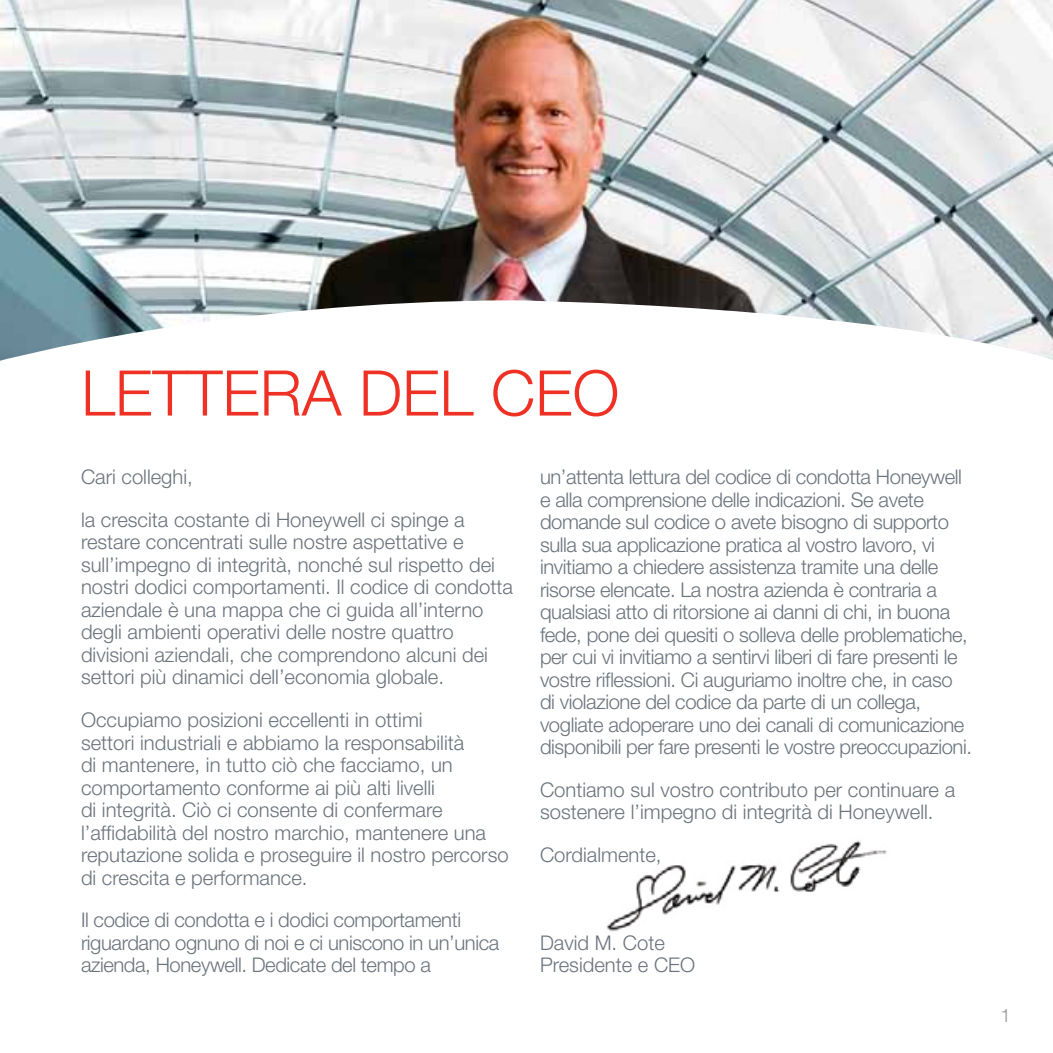
<style>
.page{position:relative;width:1053px;height:1053px;background:#fff}
.page>*{position:absolute;margin:0;border:0;box-sizing:border-box;transform-origin:0 0}
.t1{font:300 63px "Helvetica Neue";color:#ee3124}
.t2{font:300 20.25px/22.5px "Helvetica Neue";color:#6a737b}
.t3{font:300 20.25px/22.5px "Helvetica Neue";letter-spacing:-.02em;color:#6a737b}
.t4{font:300 18.45px "Helvetica Neue";color:#939598}
</style>
<div class="page">
<img style="left:606px;top:840px;width:281px;height:91px">
<img style="left:0;top:0;width:1053px;height:361px">
<h1 class="t1" style="left:81px;top:355px;width:494px">Lettera del CEO</h1>
<p class="t2" style="left:81px;top:455px;width:385px;line-height:42.8px">Cari colleghi,<br>la crescita costante di Honeywell ci spinge a</p>
<p class="t2" style="left:81px;top:531px;width:433px">restare concentrati sulle nostre aspettative e sull’impegno di integrità, nonché sul rispetto dei nostri dodici comportamenti. Il codice di condotta aziendale è una mappa che ci guida all’interno degli ambienti operativi delle nostre quattro divisioni aziendali, che comprendono alcuni dei settori più dinamici dell’economia globale.</p>
<p class="t2" style="left:81px;top:708px;width:429px">Occupiamo posizioni eccellenti in ottimi<br>settori industriali e abbiamo la responsabilità<br>di mantenere, in tutto ciò che facciamo, un comportamento conforme ai più alti livelli<br>di integrità. Ciò ci consente di confermare l’affidabilità del nostro marchio, mantenere una reputazione solida e proseguire il nostro percorso di crescita e performance.</p>
<p class="t3" style="left:81px;top:909px;width:420px">Il codice di condotta e i dodici comportamenti riguardano ognuno di noi e ci uniscono in un’unica azienda, Honeywell. Dedicate del tempo a</p>
<p class="t3" style="left:540px;top:465px;width:434px">un’attenta lettura del codice di condotta Honeywell e alla comprensione delle indicazioni. Se avete domande sul codice o avete bisogno di supporto sulla sua applicazione pratica al vostro lavoro, vi invitiamo a chiedere assistenza tramite una delle risorse elencate. La nostra azienda è contraria a qualsiasi atto di ritorsione ai danni di chi, in buona fede, pone dei quesiti o solleva delle problematiche, per cui vi invitiamo a sentirvi liberi di fare presenti le vostre riflessioni. Ci auguriamo inoltre che, in caso di violazione del codice da parte di un collega, vogliate adoperare uno dei canali di comunicazione disponibili per fare presenti le vostre preoccupazioni.</p>
<p class="t2" style="left:540px;top:778px;width:417px">Contiamo sul vostro contributo per continuare a sostenere l’impegno di integrità di Honeywell.</p>
<p class="t2" style="left:540px;top:843px;width:123px">Cordialmente,</p>
<p class="t2" style="left:540px;top:931px;width:142px">David M. Cote<br>Presidente e CEO</p>
<p class="t4" style="left:1000px;top:1004px;width:12px">1</p>
</div>
